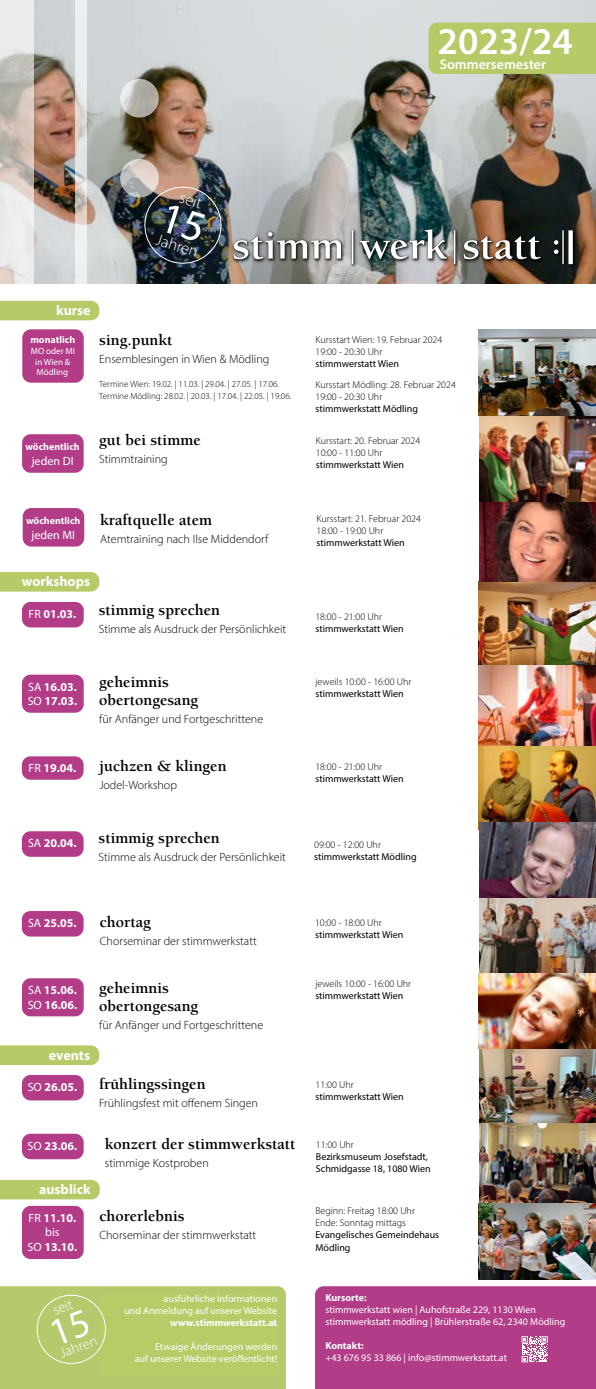
<style>
.page{position:relative;width:596px;height:1389px;background:#fff}
.page>*{position:absolute;margin:0;border:0;box-sizing:border-box;transform-origin:0 0}
.t1{font:600 38px "Myriad Pro";color:#fff}
.t2{font:300 16.3px "Myriad Pro";color:#fff}
.t3{font:700 16px/18px "Berkeley Std";color:#000}
.t4{font:300 14.7px "Myriad Pro";color:#fff}
.t5{font:700 14px "Myriad Pro";color:#fff}
.t6{font:600 14px "Myriad Pro";color:#fff}
.t7{font:300 12px "Myriad Pro";color:#000}
.t8{font:700 12px/14.4px "Myriad Pro";color:#fff}
.t9{font:12px "Myriad Pro";color:#fff}
.t10{font:300 10px/12px "Myriad Pro";color:#000}
.t11{font:10px/12px "Myriad Pro";color:#000}
.t12{font:10px/12px "Myriad Pro";color:#fff;text-align:right}
.t13{font:700 10px "Myriad Pro";color:#fff}
.t14{font:300 9px/12px "Myriad Pro";color:#000}
.t15{font:9px/10.8px "Myriad Pro";color:#fff;text-align:center}
.s1{font-weight:400}
</style>
<div class="page">
<img style="left:34px;top:0;width:561px;height:283px">
<div style="left:22px;top:756px;width:61px;height:24px;background:#b23c87;border-radius:9px"></div>
<img style="left:478px;top:329px;width:117px;height:418px">
<div style="left:22px;top:675px;width:62px;height:38px;background:#b23c87;border-radius:9px"></div>
<div style="left:22px;top:602px;width:62px;height:25px;background:#b23c87;border-radius:9px"></div>
<div style="left:231px;top:227px;width:347px;height:44px;background:#000;opacity:.75"></div>
<img style="left:229px;top:226px;width:349px;height:44px">
<img style="left:233px;top:229px;width:339px;height:35px">
<div style="left:428px;top:23px;width:167px;height:51px;background:#b6ca67"></div>
<svg style="left:120px;top:79px;width:39px;height:39px"></svg>
<svg style="left:120px;top:159px;width:39px;height:39px"></svg>
<svg style="left:75px;top:0;width:11px;height:283px;fill:#ebeced"></svg>
<svg style="left:0;top:0;width:34px;height:283px"></svg>
<div style="left:0;top:301px;width:99px;height:19px;background:#b6ca67"></div>
<div style="left:0;top:572px;width:99px;height:20px;background:#b6ca67"></div>
<img style="left:478px;top:974px;width:117px;height:150px">
<img style="left:479px;top:830px;width:116px;height:147px">
<div style="left:0;top:1045px;width:99px;height:20px;background:#b6ca67"></div>
<img style="left:478px;top:747px;width:117px;height:83px">
<div style="left:22px;top:329px;width:62px;height:54px;background:#b23c87;border-radius:9px"></div>
<div style="left:23px;top:508px;width:61px;height:39px;background:#b23c87;border-radius:9px"></div>
<div style="left:22px;top:1134px;width:62px;height:25px;background:#b23c87;border-radius:9px"></div>
<div style="left:22px;top:1075px;width:62px;height:25px;background:#b23c87;border-radius:9px"></div>
<div style="left:315px;top:1286px;width:280px;height:103px;background:#b23c87"></div>
<img style="left:478px;top:1124px;width:117px;height:155px">
<div style="left:22px;top:978px;width:62px;height:38px;background:#b23c87;border-radius:9px"></div>
<div style="left:22px;top:434px;width:62px;height:39px;background:#b23c87;border-radius:9px"></div>
<div style="left:22px;top:831px;width:61px;height:26px;background:#b23c87;border-radius:9px"></div>
<div style="left:22px;top:1206px;width:62px;height:53px;background:#b23c87;border-radius:9px"></div>
<div style="left:0;top:1180px;width:100px;height:19px;background:#b6ca67"></div>
<div style="left:22px;top:911px;width:61px;height:26px;background:#b23c87;border-radius:9px"></div>
<div style="left:0;top:1286px;width:286px;height:103px;background:#b6cc6d"></div>
<img style="left:140px;top:183px;width:85px;height:85px">
<h1 class="t1" style="left:437px;top:17px;width:137px">2023/24</h1>
<h3 class="t6" style="left:439px;top:55px;width:108px">Sommersemester</h3>
<h2 class="t2" style="left:183px;top:188px;width:24px;rotate:18deg">seit</h2>
<h2 class="t2" style="left:159px;top:230px;width:45px;rotate:18deg">Jahren</h2>
<h3 class="t5" style="left:56px;top:301px;width:36px">kurse</h3>
<p class="t13" style="left:30px;top:333px;width:46px">monatlich</p>
<p class="t15" style="left:31px;top:345px;width:46px">MO oder MI in Wien &amp;<br>Mödling</p>
<h3 class="t3" style="left:99px;top:331px;width:75px">sing.punkt</h3>
<p class="t7" style="left:99px;top:352px;width:171px">Ensemblesingen in Wien &amp; Mödling</p>
<p class="t14" style="left:99px;top:378px;width:193px">Termine Wien: 19.02. | 11.03. | 29.04. | 27.05. | 17.06.<br>Termine Mödling: 28.02. | 20.03. | 17.04. | 22.05. | 19.06.</p>
<p class="t13" style="left:25px;top:440px;width:56px">wöchentlich</p>
<p class="t9" style="left:32px;top:453px;width:43px">jeden DI</p>
<h3 class="t3" style="left:99px;top:431px;width:103px">gut bei stimme</h3>
<p class="t7" style="left:99px;top:452px;width:70px">Stimmtraining</p>
<p class="t13" style="left:26px;top:514px;width:56px">wöchentlich</p>
<p class="t9" style="left:31px;top:527px;width:45px">jeden MI</p>
<h3 class="t3" style="left:100px;top:511px;width:113px">kraftquelle atem</h3>
<p class="t7" style="left:100px;top:532px;width:169px">Atemtraining nach Ilse Middendorf</p>
<h3 class="t5" style="left:22px;top:572px;width:70px">workshops</h3>
<p class="t8" style="left:29px;top:606px;width:49px"><span class="s1">FR</span> 01.03.</p>
<h3 class="t3" style="left:99px;top:601px;width:123px">stimmig sprechen</h3>
<p class="t7" style="left:99px;top:622px;width:189px">Stimme als Ausdruck der Persönlichkeit</p>
<p class="t8" style="left:28px;top:679px;width:51px"><span class="s1">SA</span> 16.03.<br><span class="s1">SO</span> 17.03.</p>
<h3 class="t3" style="left:99px;top:673px;width:100px">geheimnis obertongesang</h3>
<p class="t7" style="left:99px;top:712px;width:165px">für Anfänger und Fortgeschrittene</p>
<p class="t8" style="left:28px;top:761px;width:49px"><span class="s1">FR</span> 19.04.</p>
<h3 class="t3" style="left:99px;top:757px;width:129px">juchzen &amp; klingen</h3>
<p class="t7" style="left:99px;top:778px;width:79px">Jodel-Workshop</p>
<p class="t8" style="left:28px;top:836px;width:50px"><span class="s1">SA</span> 20.04.</p>
<h3 class="t3" style="left:98px;top:829px;width:123px">stimmig sprechen</h3>
<p class="t7" style="left:98px;top:850px;width:189px">Stimme als Ausdruck der Persönlichkeit</p>
<p class="t10" style="left:315px;top:333px;width:128px">Kursstart Wien: 19. Februar 2024<br>19:00 - 20:30 Uhr</p>
<p class="t11" style="left:315px;top:357px;width:85px">stimmwerstatt Wien</p>
<p class="t10" style="left:315px;top:378px;width:142px">Kursstart Mödling: 28. Februar 2024<br>19:00 - 20:30 Uhr</p>
<p class="t11" style="left:315px;top:402px;width:104px">stimmwerkstatt Mödling</p>
<p class="t10" style="left:315px;top:434px;width:106px">Kursstart: 20. Februar 2024<br>10:00 - 11:00 Uhr</p>
<p class="t11" style="left:315px;top:458px;width:90px">stimmwerkstatt Wien</p>
<p class="t10" style="left:316px;top:512px;width:106px">Kursstart: 21. Februar 2024<br>18:00 - 19:00 Uhr</p>
<p class="t11" style="left:316px;top:536px;width:90px">stimmwerkstatt Wien</p>
<p class="t10" style="left:315px;top:610px;width:68px">18:00 - 21:00 Uhr</p>
<p class="t11" style="left:315px;top:622px;width:90px">stimmwerkstatt Wien</p>
<p class="t10" style="left:315px;top:675px;width:97px">jeweils 10:00 - 16:00 Uhr</p>
<p class="t11" style="left:315px;top:687px;width:90px">stimmwerkstatt Wien</p>
<p class="t10" style="left:315px;top:760px;width:68px">18:00 - 21:00 Uhr</p>
<p class="t11" style="left:315px;top:772px;width:90px">stimmwerkstatt Wien</p>
<p class="t10" style="left:314px;top:838px;width:68px">09:00 - 12:00 Uhr</p>
<p class="t11" style="left:314px;top:850px;width:104px">stimmwerkstatt Mödling</p>
<p class="t8" style="left:28px;top:916px;width:50px"><span class="s1">SA</span> 25.05.</p>
<h3 class="t3" style="left:100px;top:913px;width:52px">chortag</h3>
<p class="t7" style="left:100px;top:934px;width:158px">Chorseminar der stimmwerkstatt</p>
<p class="t10" style="left:315px;top:916px;width:68px">10:00 - 18:00 Uhr</p>
<p class="t11" style="left:315px;top:928px;width:90px">stimmwerkstatt Wien</p>
<p class="t8" style="left:28px;top:983px;width:51px"><span class="s1">SA</span> 15.06.<br><span class="s1">SO</span> 16.06.</p>
<h3 class="t3" style="left:99px;top:979px;width:100px">geheimnis obertongesang</h3>
<p class="t7" style="left:99px;top:1018px;width:165px">für Anfänger und Fortgeschrittene</p>
<p class="t10" style="left:315px;top:977px;width:97px">jeweils 10:00 - 16:00 Uhr</p>
<p class="t11" style="left:315px;top:989px;width:90px">stimmwerkstatt Wien</p>
<h3 class="t5" style="left:49px;top:1046px;width:43px">events</h3>
<p class="t8" style="left:28px;top:1079px;width:51px"><span class="s1">SO</span> 26.05.</p>
<h3 class="t3" style="left:99px;top:1075px;width:108px">frühlingssingen</h3>
<p class="t7" style="left:99px;top:1096px;width:160px">Frühlingsfest mit offenem Singen</p>
<p class="t10" style="left:315px;top:1078px;width:40px">11:00 Uhr</p>
<p class="t11" style="left:315px;top:1090px;width:90px">stimmwerkstatt Wien</p>
<p class="t8" style="left:28px;top:1138px;width:51px"><span class="s1">SO</span> 23.06.</p>
<h3 class="t3" style="left:105px;top:1135px;width:192px">konzert der stimmwerkstatt</h3>
<p class="t7" style="left:105px;top:1156px;width:105px">stimmige Kostproben</p>
<p class="t10" style="left:315px;top:1138px;width:40px">11:00 Uhr</p>
<p class="t11" style="left:315px;top:1150px;width:116px">Bezirksmuseum Josefstadt,<br>Schmidgasse 18, 1080 Wien</p>
<h3 class="t5" style="left:39px;top:1180px;width:53px">ausblick</h3>
<p class="t8" style="left:28px;top:1210px;width:51px;text-align:center"><span class="s1">FR</span> 11.10. <span class="s1">bis<br>SO</span> 13.10.</p>
<h3 class="t3" style="left:99px;top:1207px;width:87px">chorerlebnis</h3>
<p class="t7" style="left:99px;top:1228px;width:158px">Chorseminar der stimmwerkstatt</p>
<p class="t10" style="left:315px;top:1204px;width:101px">Beginn: Freitag 18:00 Uhr<br>Ende: Sonntag mittags</p>
<p class="t11" style="left:315px;top:1228px;width:125px;line-height:13px">Evangelisches Gemeindehaus<br>Mödling</p>
<h3 class="t4" style="left:50px;top:1303px;width:22px;rotate:-21deg">seit</h3>
<h3 class="t4" style="left:57px;top:1346px;width:40px;rotate:-21deg">Jahren</h3>
<p class="t12" style="left:124px;top:1292px;width:154px">ausführliche Informationen<br>und Anmeldung auf unserer Website</p>
<p class="t13" style="left:170px;top:1316px;width:108px">www.stimmwerkstatt.at</p>
<p class="t12" style="left:135px;top:1340px;width:144px">Etwaige Änderungen werden<br>auf unserer Website veröffentlicht!</p>
<p class="t13" style="left:325px;top:1291px;width:43px">Kursorte:</p>
<p class="t12" style="left:325px;top:1304px;width:241px;text-align:left">stimmwerkstatt wien | Auhofstraße 229, 1130 Wien stimmwerkstatt mödling | Brühlerstraße 62, 2340 Mödling</p>
<p class="t13" style="left:325px;top:1339px;width:40px">Kontakt:</p>
<p class="t12" style="left:325px;top:1352px;width:183px">+43 676 95 33 866 | info@stimmwerkstatt.at</p>
</div>
